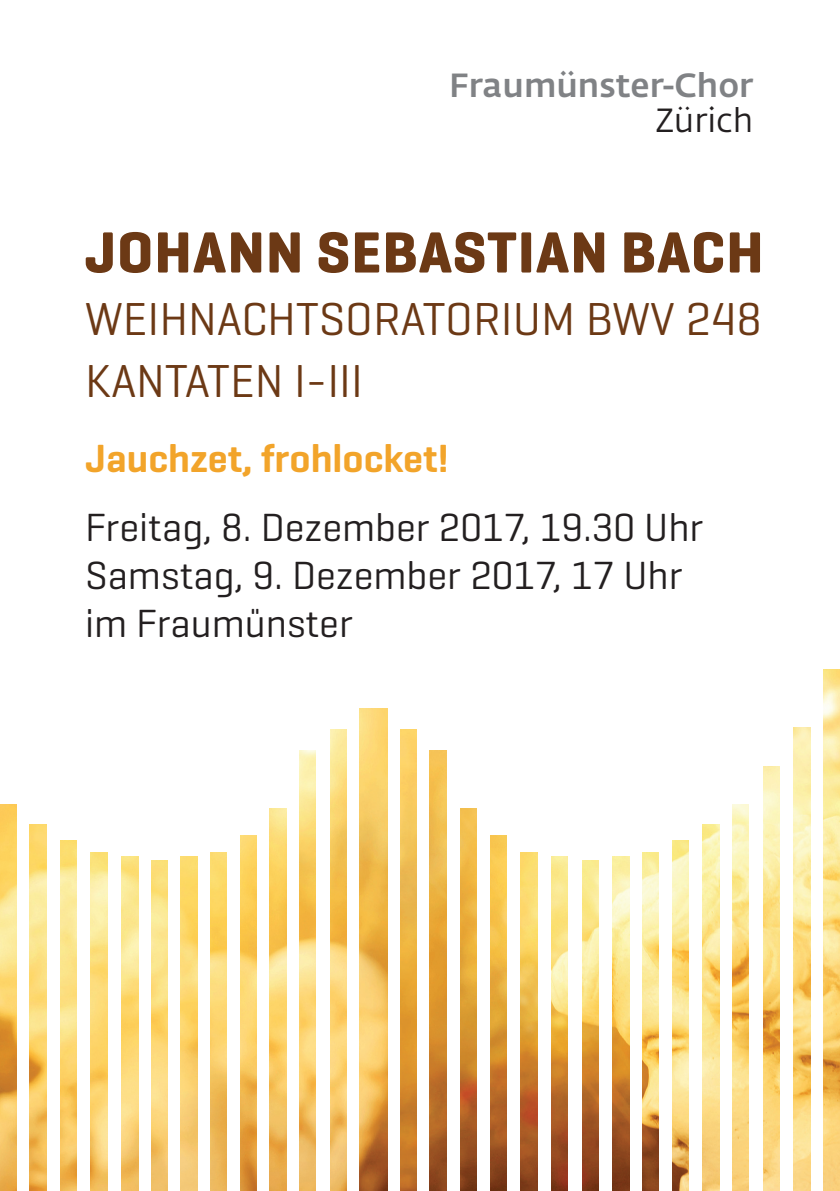
<style>
.page{position:relative;width:840px;height:1191px;background:#fff}
.page>*{position:absolute;margin:0;border:0;box-sizing:border-box;transform-origin:0 0}
.t1{font:700 59px "Geogrotesque";letter-spacing:.02em;color:#6c3915}
.t2{font:47px/62px "Geogrotesque";color:#6c3915}
.t3{font:40px/48px "Geogrotesque";color:#231f20}
.t4{font:600 40px "Geogrotesque";color:#f2a42a}
.t5{font:500 33.2px "Fedra Sans Pro";color:#808285}
.t6{font:33.2px "Fedra Sans Std";color:#231f20}
</style>
<div class="page">
<img style="left:0;top:804px;width:16px;height:387px">
<img style="left:30px;top:824px;width:16px;height:367px">
<img style="left:60px;top:840px;width:17px;height:351px">
<img style="left:91px;top:852px;width:16px;height:339px">
<img style="left:122px;top:856px;width:16px;height:335px">
<img style="left:151px;top:860px;width:17px;height:331px">
<img style="left:181px;top:856px;width:16px;height:335px">
<img style="left:210px;top:852px;width:17px;height:339px">
<img style="left:240px;top:835px;width:16px;height:356px">
<img style="left:269px;top:808px;width:17px;height:383px">
<img style="left:299px;top:750px;width:16px;height:441px">
<img style="left:330px;top:730px;width:16px;height:461px">
<img style="left:359px;top:708px;width:28px;height:483px">
<img style="left:400px;top:730px;width:16px;height:461px">
<img style="left:429px;top:750px;width:17px;height:441px">
<img style="left:460px;top:808px;width:16px;height:383px">
<img style="left:490px;top:835px;width:16px;height:356px">
<img style="left:520px;top:852px;width:17px;height:339px">
<img style="left:551px;top:856px;width:16px;height:335px">
<img style="left:582px;top:860px;width:16px;height:331px">
<img style="left:612px;top:856px;width:17px;height:335px">
<img style="left:642px;top:852px;width:16px;height:339px">
<img style="left:672px;top:840px;width:16px;height:351px">
<img style="left:702px;top:824px;width:16px;height:367px">
<img style="left:732px;top:804px;width:16px;height:387px">
<img style="left:763px;top:766px;width:16px;height:425px">
<img style="left:793px;top:727px;width:16px;height:464px">
<img style="left:823px;top:669px;width:16px;height:522px">
<p class="t5" style="left:449px;top:64px;width:305px">Fraumünster-Chor</p>
<p class="t6" style="left:655px;top:100px;width:99px">Zürich</p>
<h1 class="t1" style="left:85px;top:216px;width:679px">JOHANN SEBASTIAN BACH</h1>
<p class="t2" style="left:85px;top:286px;width:678px">WEIHNACHTSORATORIUM BWV 248<br>KANTATEN I-III</p>
<p class="t4" style="left:86px;top:434px;width:364px">Jauchzet, frohlocket!</p>
<p class="t3" style="left:85px;top:502px;width:619px">Freitag, 8. Dezember 2017, 19.30 Uhr<br>Samstag, 9. Dezember 2017, 17 Uhr im Fraumünster</p>
</div>
